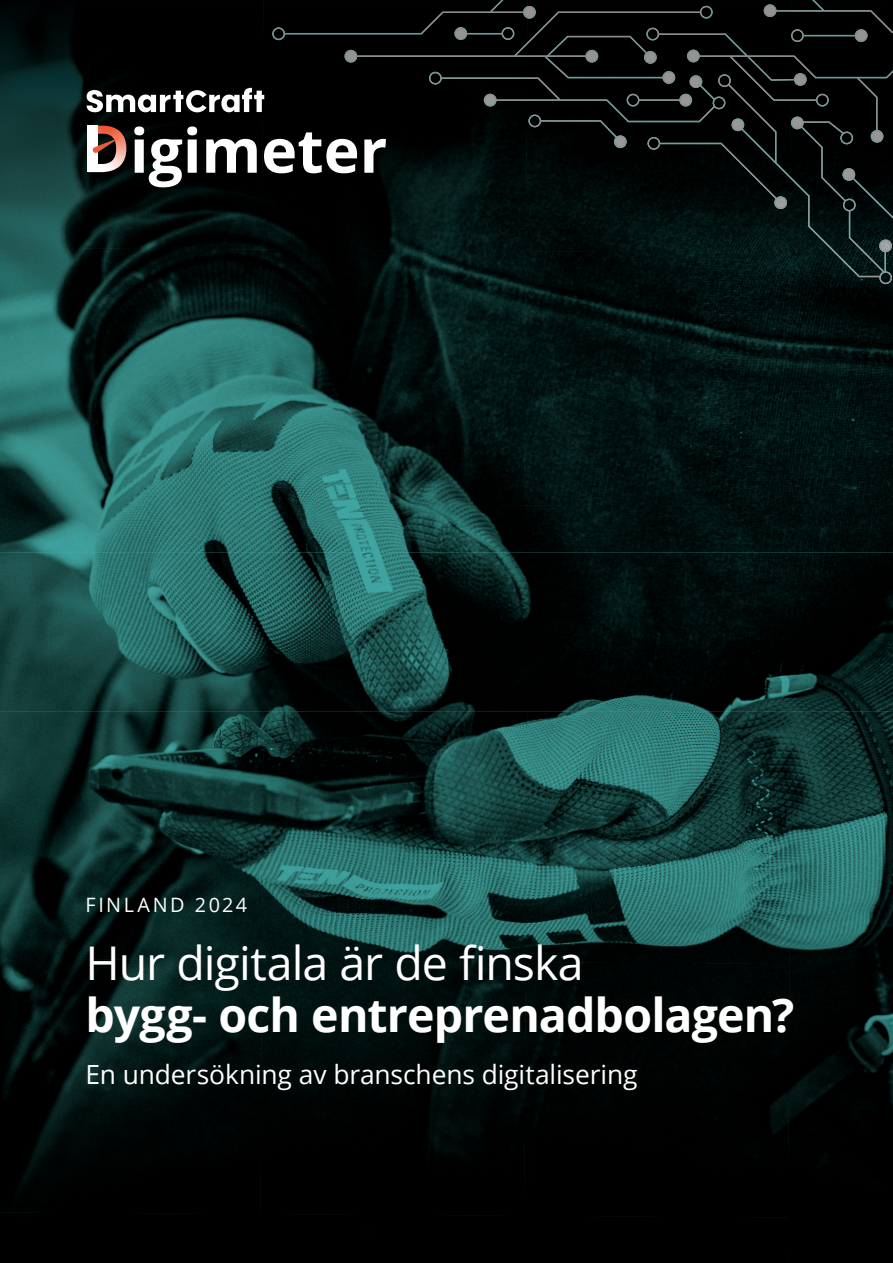
<style>
.page{position:relative;width:893px;height:1263px;background:#fff}
.page>*{position:absolute;margin:0;border:0;box-sizing:border-box;transform-origin:0 0}
.t1{font:700 46.5px "Open Sans";letter-spacing:-.02em;color:#fff}
.t2{font:46.5px "Open Sans";letter-spacing:-.02em;color:#fff}
.t3{font:26.4px "Open Sans";letter-spacing:-.005em;color:#fff}
.t4{font:19.8px "Open Sans";letter-spacing:.125em;color:#fff}
</style>
<div class="page">
<svg style="left:528px;top:0;width:365px;height:552px;fill:#000d0c"></svg>
<img style="left:0;top:552px;width:48px;height:159px">
<img style="left:48px;top:552px;width:318px;height:159px">
<img style="left:366px;top:552px;width:318px;height:159px">
<img style="left:684px;top:552px;width:209px;height:159px">
<img style="left:0;top:0;width:262px;height:248px">
<img style="left:262px;top:0;width:266px;height:251px">
<img style="left:536px;top:0;width:177px;height:28px">
<img style="left:0;top:248px;width:262px;height:254px">
<img style="left:260px;top:249px;width:266px;height:253px">
<img style="left:524px;top:251px;width:266px;height:256px">
<img style="left:0;top:502px;width:788px;height:50px">
<img style="left:0;top:711px;width:262px;height:247px">
<img style="left:262px;top:711px;width:264px;height:249px">
<img style="left:526px;top:711px;width:261px;height:251px">
<img style="left:787px;top:711px;width:106px;height:552px">
<img style="left:0;top:958px;width:262px;height:254px">
<img style="left:260px;top:960px;width:266px;height:252px">
<div style="left:524px;top:962px;width:266px;height:256px;background:#000202"></div>
<div style="left:0;top:1212px;width:788px;height:51px;background:#000"></div>
<img style="left:528px;top:122px;width:99px;height:26px">
<img style="left:429px;top:84px;width:217px;height:38px">
<img style="left:647px;top:143px;width:70px;height:66px">
<img style="left:272px;top:0;width:264px;height:40px">
<img style="left:764px;top:0;width:129px;height:28px">
<img style="left:344px;top:12px;width:356px;height:72px">
<img style="left:717px;top:143px;width:176px;height:141px">
<img style="left:646px;top:28px;width:247px;height:115px">
<svg style="left:134px;top:126px;width:63px;height:61px"></svg>
<svg style="left:206px;top:139px;width:51px;height:34px"></svg>
<svg style="left:264px;top:132px;width:93px;height:41px"></svg>
<svg style="left:364px;top:139px;width:22px;height:34px"></svg>
<svg style="left:88px;top:126px;width:38px;height:46px"></svg>
<svg style="left:87px;top:88px;width:177px;height:24px"></svg>
<p class="t4" style="left:86px;top:892px;width:163px">FINLAND 2024</p>
<h1 class="t2" style="left:86px;top:931px;width:500px">Hur digitala är de finska</h1>
<h1 class="t1" style="left:86px;top:983px;width:710px">bygg- och entreprenadbolagen?</h1>
<p class="t3" style="left:86px;top:1056px;width:553px">En undersökning av branschens digitalisering</p>
</div>
